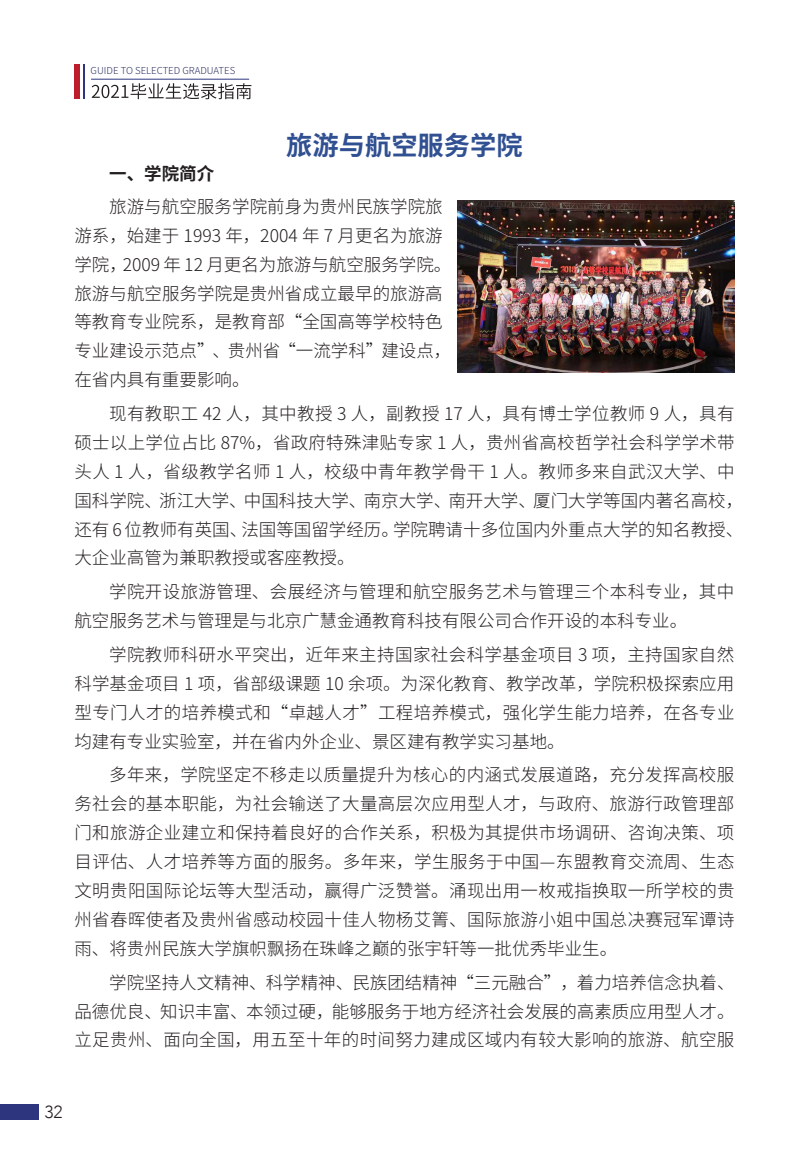
<style>
.page{position:relative;width:809px;height:1166px;background:#fff}
.page>*{position:absolute;margin:0;border:0;box-sizing:border-box;transform-origin:0 0}
.t1{font:700 26.25px "Source Han Sans CN";color:#305092}
.t2{font:300 17.5px/28.9px "Source Han Sans CN";color:#231f20}
.t3{font:700 17.5px "Source Han Sans CN";color:#231f20}
.t4{font:300 17.5px "Avenir";color:#231f20}
.t5{font:300 9.62px "Source Han Sans CN";color:#2e3264}
</style>
<div class="page">
<svg style="left:92px;top:83px;width:159px;height:16px"></svg>
<hr style="left:83px;top:64px;width:1px;height:35px;background:#2c357e">
<div style="left:0;top:1103px;width:38px;height:16px;background:#2c357e"></div>
<div style="left:74px;top:64px;width:6px;height:35px;background:#be1d2c"></div>
<hr style="left:91px;top:79px;width:158px;height:1px;background:#2c357e">
<img style="left:457px;top:200px;width:277px;height:173px">
<p class="t5" style="left:91px;top:65px;width:146px">GUIDE TO SELECTED GRADUATES</p>
<p class="t1" style="left:286px;top:132px;width:238px">旅游与航空服务学院</p>
<p class="t3" style="left:109px;top:164px;width:106px">一、学院简介</p>
<p class="t2" style="left:74px;top:192px;width:378px;text-indent:35px">旅游与航空服务学院前身为贵州民族学院旅游系，始建于 1993 年，2004 年 7 月更名为旅游学院，2009 年 12 月更名为旅游与航空服务学院。旅游与航空服务学院是贵州省成立最早的旅游高等教育专业院系，是教育部“全国高等学校特色专业建设示范点”、贵州省“一流学科”建设点，在省内具有重要影响。</p>
<p class="t2" style="left:74px;top:399px;width:670px;text-indent:35px">现有教职工 42 人，其中教授 3 人，副教授 17 人，具有博士学位教师 9 人，具有硕士以上学位占比 87%，省政府特殊津贴专家 1 人，贵州省高校哲学社会科学学术带头人 1 人，省级教学名师 1 人，校级中青年教学骨干 1 人。教师多来自武汉大学、中国科学院、浙江大学、中国科技大学、南京大学、南开大学、厦门大学等国内著名高校，还有 6 位教师有英国、法国等国留学经历。学院聘请十多位国内外重点大学的知名教授、大企业高管为兼职教授或客座教授。</p>
<p class="t2" style="left:74px;top:578px;width:661px;text-indent:35px">学院开设旅游管理、会展经济与管理和航空服务艺术与管理三个本科专业，其中航空服务艺术与管理是与北京广慧金通教育科技有限公司合作开设的本科专业。</p>
<p class="t2" style="left:74px;top:640px;width:661px;text-align:justify;text-indent:35px">学院教师科研水平突出，近年来主持国家社会科学基金项目 3 项，主持国家自然科学基金项目 1 项，省部级课题 10 余项。为深化教育、教学改革，学院积极探索应用型专门人才的培养模式和“卓越人才”工程培养模式，强化学生能力培养，在各专业均建有专业实验室，并在省内外企业、景区建有教学实习基地。</p>
<p class="t2" style="left:74px;top:761px;width:661px;text-align:justify;text-indent:35px">多年来，学院坚定不移走以质量提升为核心的内涵式发展道路，充分发挥高校服务社会的基本职能，为社会输送了大量高层次应用型人才，与政府、旅游行政管理部门和旅游企业建立和保持着良好的合作关系，积极为其提供市场调研、咨询决策、项目评估、人才培养等方面的服务。多年来，学生服务于中国—东盟教育交流周、生态文明贵阳国际论坛等大型活动，赢得广泛赞誉。涌现出用一枚戒指换取一所学校的贵州省春晖使者及贵州省感动校园十佳人物杨艾箐、国际旅游小姐中国总决赛冠军谭诗雨、将贵州民族大学旗帜飘扬在珠峰之巅的张宇轩等一批优秀毕业生。</p>
<p class="t2" style="left:74px;top:968px;width:661px;text-align:justify;text-indent:35px">学院坚持人文精神、科学精神、民族团结精神“三元融合”，着力培养信念执着、品德优良、知识丰富、本领过硬，能够服务于地方经济社会发展的高素质应用型人才。立足贵州、面向全国，用五至十年的时间努力建成区域内有较大影响的旅游、航空服</p>
<p class="t4" style="left:44px;top:1101px;width:20px">32</p>
</div>
